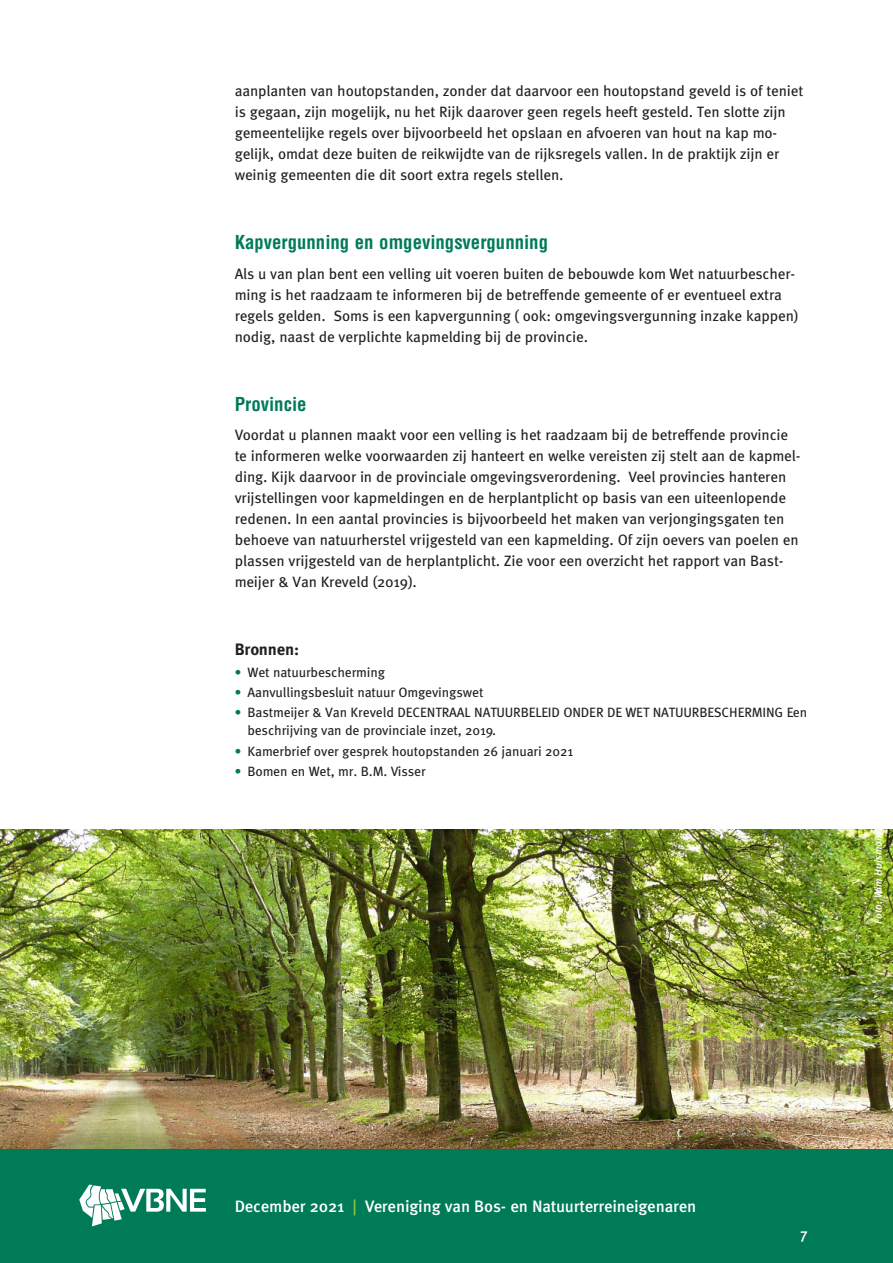
<style>
.page{position:relative;width:893px;height:1263px;background:#fff}
.page>*{position:absolute;margin:0;border:0;box-sizing:border-box;transform-origin:0 0}
.tussenkop{font:700 condensed 18.75px "Helvetica";color:#007b58}
.t1{font:500 16.5px "FF Meta Pro";letter-spacing:-.01em;color:#fff}
.zwart_tussenkopje{font:700 16.5px "FF Meta Pro";letter-spacing:-.015em;color:#231f20}
.brood{font:15px/21px "FF Meta Pro";letter-spacing:-.01em;color:#231f20}
.t2{font:500 15px "FF Meta Pro";color:#fff}
.t3{font:13.5px/18px "FF Meta Pro";letter-spacing:-.01em;color:#231f20}
.italic_kopje{font:italic 500 10.5px "FF Meta Pro";color:#fff}
.s1{font-weight:700;color:#007b58}
.s2{color:#86c43f}
</style>
<div class="page">
<div style="left:0;top:1148px;width:893px;height:115px;background:#007b58"></div>
<svg style="left:79px;top:1184px;width:127px;height:42px"></svg>
<img style="left:0;top:829px;width:893px;height:319px">
<p class="brood" style="left:235px;top:80px;width:570px">aanplanten van houtopstanden, zonder dat daarvoor een houtopstand geveld is of teniet is gegaan, zijn mogelijk, nu het Rijk daarover geen regels heeft gesteld. Ten slotte zijn gemeentelijke regels over bijvoorbeeld het opslaan en afvoeren van hout na kap mo&shy;gelijk, omdat deze buiten de reikwijdte van de rijksregels vallen. In de praktijk zijn er weinig gemeenten die dit soort extra regels stellen.</p>
<p class="tussenkop" style="left:235px;top:231px;width:315px">Kapvergunning en omgevingsvergunning</p>
<p class="brood" style="left:235px;top:262px;width:565px">Als u van plan bent een velling uit voeren buiten de bebouwde kom Wet natuurbescher&shy;ming is het raadzaam te informeren bij de betreffende gemeente of er eventueel extra regels gelden. Soms is een kapvergunning ( ook: omgevingsvergunning inzake kappen) nodig, naast de verplichte kapmelding bij de provincie.</p>
<p class="tussenkop" style="left:235px;top:392px;width:73px">Provincie</p>
<p class="brood" style="left:235px;top:424px;width:567px">Voordat u plannen maakt voor een velling is het raadzaam bij de betreffende provincie te informeren welke voorwaarden zij hanteert en welke vereisten zij stelt aan de kapmel&shy;ding. Kijk daarvoor in de provinciale omgevingsverordening. Veel provincies hanteren vrijstellingen voor kapmeldingen en de herplantplicht op basis van een uiteenlopende redenen. In een aantal provincies is bijvoorbeeld het maken van verjongingsgaten ten behoeve van natuurherstel vrijgesteld van een kapmelding. Of zijn oevers van poelen en plassen vrijgesteld van de herplantplicht. Zie voor een overzicht het rapport van Bast&shy;meijer &amp; Van Kreveld (2019).</p>
<p class="zwart_tussenkopje" style="left:235px;top:636px;width:66px">Bronnen:</p>
<p class="t3" style="left:235px;top:663px;width:152px"><span class="s1">•</span> Wet natuurbescherming</p>
<p class="t3" style="left:235px;top:683px;width:250px"><span class="s1">•</span> Aanvullingsbesluit natuur Omgevingswet</p>
<p class="t3" style="left:247px;top:703px;width:561px;text-indent:-13px"><span class="s1">•</span> Bastmeijer &amp; Van Kreveld DECENTRAAL NATUURBELEID ONDER DE WET NATUURBESCHERMING Een beschrijving van de provinciale inzet, 2019.</p>
<p class="t3" style="left:235px;top:741px;width:340px"><span class="s1">•</span> Kamerbrief over gesprek houtopstanden 26 januari 2021</p>
<p class="t3" style="left:235px;top:761px;width:193px"><span class="s1">•</span> Bomen en Wet, mr. B.M. Visser</p>
<p class="italic_kopje" style="left:870px;top:924px;width:138px;rotate:-90deg">Foto: Wim Huisman/Saxifraga</p>
<p class="t1" style="left:235px;top:1193px;width:463px">December 2021 <span class="s2">|</span> Vereniging van Bos- en Natuurterreineigenaren</p>
<p class="t2" style="left:800px;top:1222px;width:9px">7</p>
</div>
